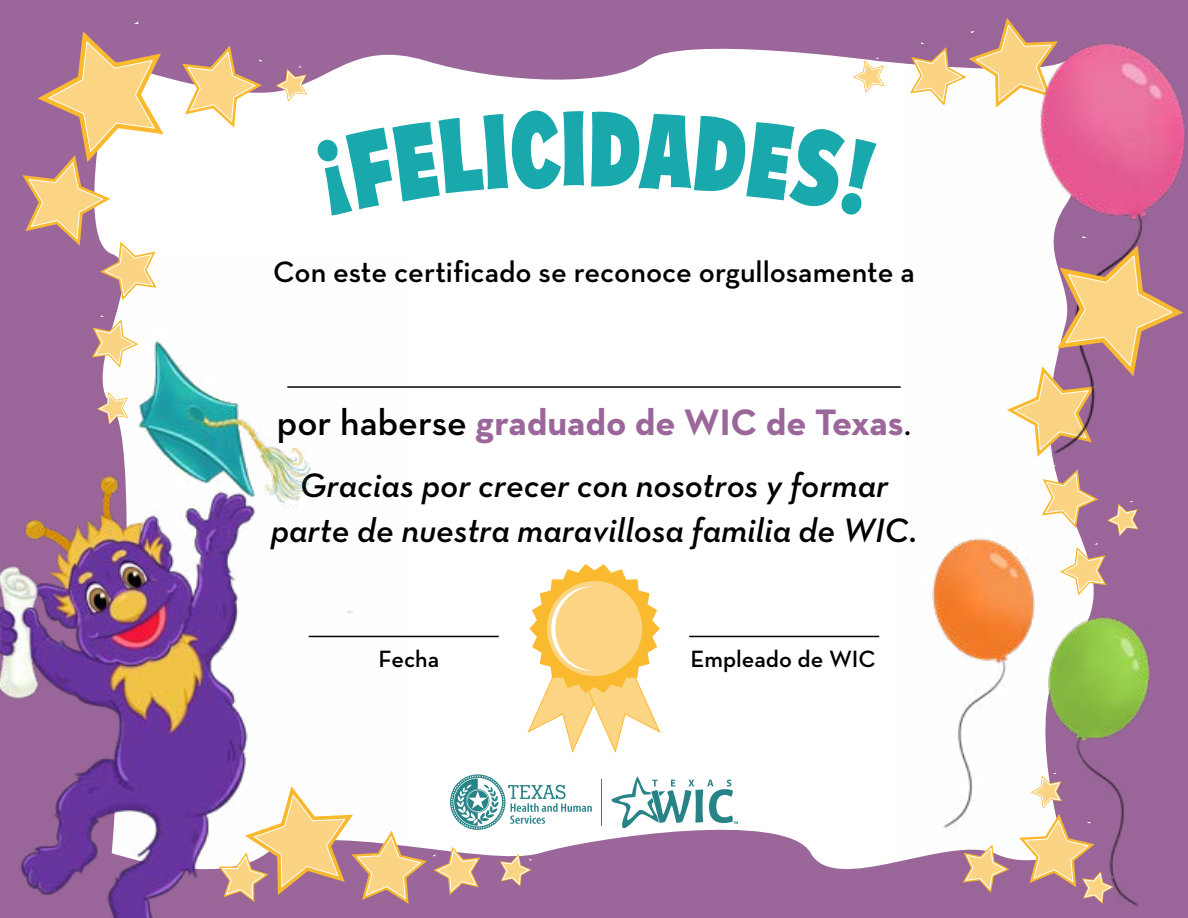
<style>
.page{position:relative;width:1188px;height:918px;background:#9b679a}
.page>*{position:absolute;margin:0;border:0;box-sizing:border-box;transform-origin:0 0}
.t1{font:700 37.5px "Neutraface Text";color:#9b679a}
.t2{font:34.5px/45px "Neutraface Text Demi Italic Alt";color:#000;text-align:center}
.t3{font:600 30px "Neutraface Text";color:#000}
.t4{font:600 24px "Neutraface Text";color:#000}
.s1{font-weight:600;color:#000}
.s2{font-weight:400;color:#000}
</style>
<div class="page">
<div style="left:164px;top:48px;width:915px;height:821px;background:#fff"></div>
<hr style="left:287px;top:386px;width:614px;height:2px;background:#000">
<hr style="left:309px;top:636px;width:190px;height:1px;background:#000">
<hr style="left:689px;top:636px;width:190px;height:1px;background:#000">
<svg style="left:450px;top:774px;width:142px;height:56px;background:#c6dedf"></svg>
<hr style="left:601px;top:779px;width:1px;height:47px;background:#288387">
<svg style="left:611px;top:776px;width:127px;height:52px;background:#c2dcdd"></svg>
<svg style="left:23px;top:32px;width:141px;height:226px"></svg>
<svg style="left:527px;top:564px;width:134px;height:188px;background:#fcde9e"></svg>
<svg style="left:182px;top:46px;width:80px;height:82px"></svg>
<svg style="left:1117px;top:527px;width:21px;height:5px"></svg>
<svg style="left:276px;top:67px;width:31px;height:35px"></svg>
<svg style="left:433px;top:847px;width:47px;height:48px"></svg>
<svg style="left:500px;top:854px;width:32px;height:33px"></svg>
<svg style="left:853px;top:58px;width:32px;height:35px"></svg>
<svg style="left:405px;top:786px;width:22px;height:118px"></svg>
<img style="left:0;top:258px;width:405px;height:660px">
<img style="left:898px;top:532px;width:252px;height:375px">
<img style="left:905px;top:18px;width:281px;height:509px">
<svg style="left:1007px;top:245px;width:176px;height:212px"></svg>
<div style="left:315px;top:110px;width:270px;height:106px;background:#fff"></div>
<div style="left:591px;top:112px;width:286px;height:105px;background:#fff"></div>
<p class="t3" style="left:273px;top:253px;width:643px">Con este certificado se reconoce orgullosamente a</p>
<p class="t1" style="left:277px;top:398px;width:636px"><span class="s1">por haberse</span> graduado de WIC de Texas<span class="s2">.</span></p>
<p class="t2" style="left:271px;top:462px;width:648px">Gracias por crecer con nosotros y formar parte de nuestra maravillosa familia de WIC.</p>
<p class="t4" style="left:379px;top:644px;width:62px">Fecha</p>
<p class="t4" style="left:691px;top:644px;width:187px">Empleado de WIC</p>
</div>
